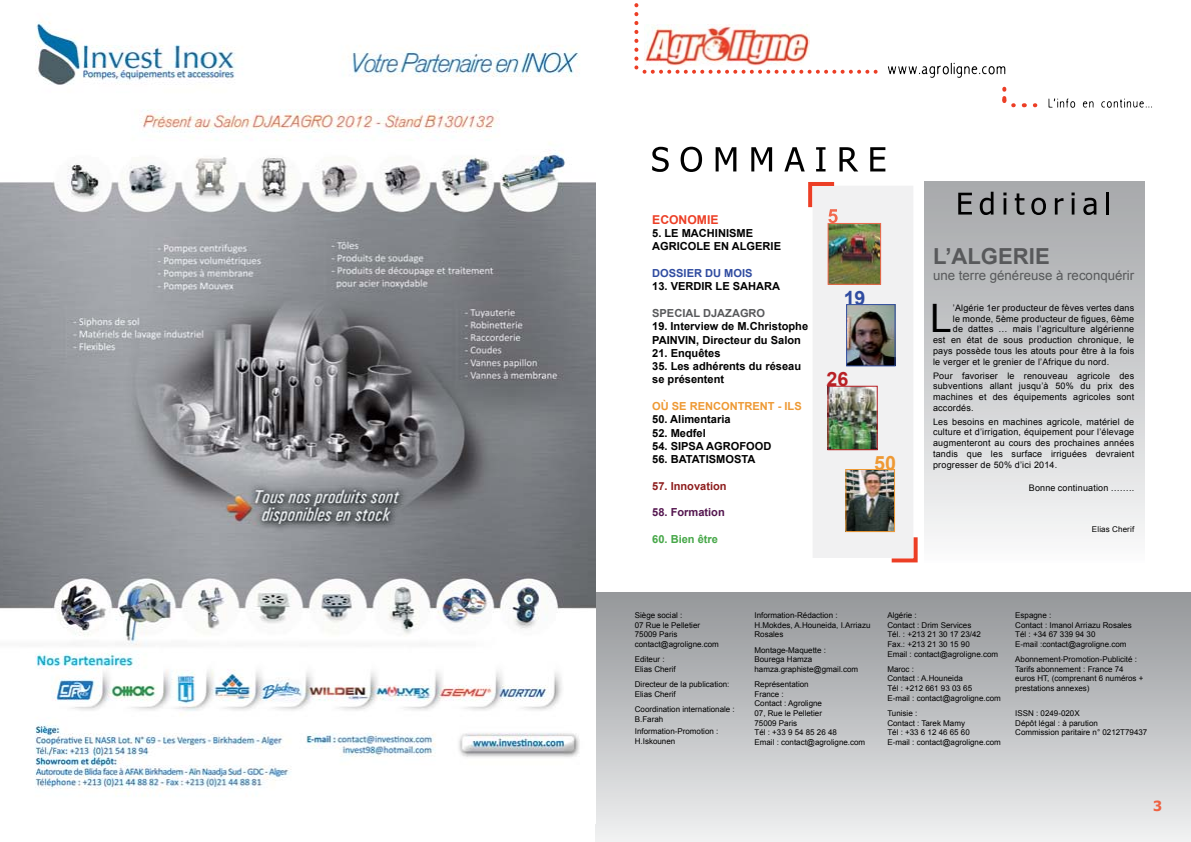
<style>
.page{position:relative;width:1191px;height:842px;background:#fff}
.page>*{position:absolute;margin:0;border:0;box-sizing:border-box;transform-origin:0 0}
.t1{font:39.2px "Arial";color:#000}
.t2{font:700 22.1px "Arial";color:#58595b}
.t3{font:700 19.7px "Arial";color:#2f4ba0}
.t4{font:700 19.7px "Arial";color:#b92025}
.t5{font:700 19.7px "Arial";color:#ee9934}
.t6{font:700 14px "Tahoma";color:#ef6242}
.t7{font:13.3px "Arial";color:#58595b}
.t8{font:700 12.2px "Arial";color:#ec3e25}
.t9{font:700 11.1px/13.3px "Arial";color:#000}
.t10{font:700 11.1px "Arial";color:#ee9934}
.t11{font:700 11.1px "Arial";color:#58595b}
.t12{font:700 11.1px "Arial";color:#2f4ba0}
.t13{font:700 11.1px "Arial";color:#8d1c1c}
.t14{font:700 11.1px "Arial";color:#54164f}
.t15{font:700 11.1px "Arial";color:#46a748}
.t16{font:9px/10.8px "Arial";letter-spacing:.02em;color:#000;text-align:justify}
.t17{font:8px/9.6px "Arial";color:#000}
.t18{font:8px "Arial";letter-spacing:.02em;color:#000}
</style>
<div class="page">
<div style="left:924px;top:182px;width:220px;height:380px;background:linear-gradient(to bottom,#a3a5a7,#f9f9fa)"></div>
<div style="left:595px;top:592px;width:596px;height:250px;background:linear-gradient(to bottom,#929598,#eeeff0)"></div>
<svg style="left:958px;top:193px;width:14px;height:22px"></svg>
<svg style="left:979px;top:192px;width:14px;height:23px"></svg>
<hr style="left:1003px;top:198px;width:3px;height:17px;background:#000">
<svg style="left:1014px;top:193px;width:10px;height:22px"></svg>
<svg style="left:1031px;top:198px;width:15px;height:17px"></svg>
<svg style="left:1054px;top:198px;width:9px;height:17px"></svg>
<hr style="left:1071px;top:198px;width:3px;height:17px;background:#000">
<svg style="left:1083px;top:198px;width:13px;height:17px"></svg>
<hr style="left:1106px;top:192px;width:3px;height:23px;background:#000">
<svg style="left:652px;top:147px;width:16px;height:25px"></svg>
<svg style="left:680px;top:147px;width:22px;height:25px"></svg>
<svg style="left:715px;top:147px;width:21px;height:24px"></svg>
<svg style="left:751px;top:147px;width:21px;height:24px"></svg>
<svg style="left:784px;top:147px;width:20px;height:24px"></svg>
<svg style="left:816px;top:147px;width:9px;height:24px"></svg>
<svg style="left:839px;top:147px;width:19px;height:24px"></svg>
<svg style="left:870px;top:147px;width:15px;height:24px"></svg>
<svg style="left:808px;top:182px;width:110px;height:381px"></svg>
<div style="left:812px;top:186px;width:101px;height:372px;background:#f1f1f2"></div>
<img style="left:0;top:21px;width:595px;height:774px">
<svg style="left:634px;top:3px;width:441px;height:105px"></svg>
<svg style="left:1082px;top:101px;width:11px;height:7px"></svg>
<svg style="left:1101px;top:99px;width:51px;height:9px"></svg>
<img style="left:644px;top:25px;width:165px;height:40px">
<img style="left:829px;top:225px;width:50px;height:58px">
<div style="left:827px;top:223px;width:54px;height:62px;border:1px solid #f2684d"></div>
<img style="left:848px;top:306px;width:45px;height:58px">
<div style="left:846px;top:304px;width:49px;height:62px;border:1px solid #2f4ba0"></div>
<img style="left:847px;top:471px;width:46px;height:59px">
<div style="left:845px;top:469px;width:50px;height:63px;border:1px solid #ee9934"></div>
<img style="left:829px;top:388px;width:46px;height:60px">
<div style="left:827px;top:386px;width:50px;height:64px;border:1px solid #b92025"></div>
<h3 class="t8" style="left:652px;top:211px;width:68px">ECONOMIE</h3>
<h3 class="t9" style="left:652px;top:227px;width:130px">5. LE MACHINISME<br>AGRICOLE EN ALGERIE</h3>
<h3 class="t12" style="left:652px;top:266px;width:102px">DOSSIER DU MOIS</h3>
<h3 class="t9" style="left:652px;top:280px;width:129px">13. VERDIR LE SAHARA</h3>
<h3 class="t11" style="left:652px;top:306px;width:115px">SPECIAL DJAZAGRO</h3>
<h3 class="t9" style="left:652px;top:320px;width:157px">19. Interview de M.Christophe<br>PAINVIN, Directeur du Salon</h3>
<h3 class="t9" style="left:652px;top:347px;width:70px">21. Enquêtes</h3>
<h3 class="t9" style="left:652px;top:360px;width:150px">35. Les adhérents du réseau se présentent</h3>
<h3 class="t10" style="left:652px;top:399px;width:151px">OÙ SE RENCONTRENT - ILS</h3>
<h3 class="t9" style="left:652px;top:413px;width:80px">50. Alimentaria</h3>
<h3 class="t9" style="left:652px;top:426px;width:55px">52. Medfel</h3>
<h3 class="t9" style="left:652px;top:440px;width:121px">54. SIPSA AGROFOOD</h3>
<h3 class="t9" style="left:652px;top:453px;width:105px">56. BATATISMOSTA</h3>
<h3 class="t13" style="left:652px;top:478px;width:76px">57. Innovation</h3>
<h3 class="t14" style="left:652px;top:505px;width:74px">58. Formation</h3>
<h3 class="t15" style="left:652px;top:531px;width:67px">60. Bien être</h3>
<h3 class="t3" style="left:843px;top:284px;width:23px">19</h3>
<h3 class="t4" style="left:826px;top:366px;width:23px">26</h3>
<h3 class="t5" style="left:874px;top:450px;width:23px">50</h3>
<h2 class="t2" style="left:933px;top:241px;width:118px">L’ALGERIE</h2>
<h3 class="t7" style="left:933px;top:266px;width:203px">une terre généreuse à reconquérir</h3>
<h1 class="t1" style="left:930px;top:293px;width:23px">L</h1>
<p class="t16" style="left:952px;top:302px;width:183px">’Algérie 1er producteur de fèves vertes dans</p>
<p class="t16" style="left:952px;top:313px;width:183px">le monde, 5ème producteur de figues, 6ème</p>
<p class="t16" style="left:952px;top:324px;width:183px">de dattes … mais l’agriculture algérienne</p>
<p class="t16" style="left:933px;top:335px;width:203px">est en état de sous production chronique, le</p>
<p class="t16" style="left:933px;top:346px;width:203px">pays possède tous les atouts pour être à la fois</p>
<p class="t16" style="left:933px;top:356px;width:177px">le verger et le grenier de l’Afrique du nord.</p>
<p class="t16" style="left:933px;top:370px;width:203px">Pour favoriser le renouveau agricole des subventions allant jusqu’à 50% du prix des machines et des équipements agricoles sont accordés.</p>
<p class="t16" style="left:933px;top:416px;width:203px">Les besoins en machines agricole, matériel de culture et d’irrigation, équipement pour l’élevage augmenteront au cours des prochaines années tandis que les surface irriguées devraient progresser de 50% d’ici 2014.</p>
<p class="t16" style="left:1028px;top:482px;width:107px">Bonne continuation ……..</p>
<p class="t18" style="left:1092px;top:524px;width:44px">Elias Cherif</p>
<p class="t17" style="left:635px;top:611px;width:86px">Siège social :<br>07 Rue le Pelletier<br>75009 Paris contact@agroligne.com</p>
<p class="t17" style="left:635px;top:655px;width:42px">Editeur :<br>Elias Cherif</p>
<p class="t17" style="left:635px;top:680px;width:96px">Directeur de la publication:<br>Elias Cherif</p>
<p class="t17" style="left:635px;top:704px;width:102px">Coordination internationale :<br>B.Farah</p>
<p class="t17" style="left:635px;top:726px;width:85px">Information-Promotion :<br>H.Iskounen</p>
<p class="t17" style="left:754px;top:611px;width:118px">Information-Rédaction :<br>H.Mokdes, A.Houneida, I.Arriazu<br>Rosales</p>
<p class="t17" style="left:754px;top:645px;width:105px">Montage-Maquette :<br>Bourega Hamza hamza.graphiste@gmail.com</p>
<p class="t17" style="left:754px;top:680px;width:112px">Représentation<br>France :<br>Contact : Agroligne<br>07, Rue le Pelletier<br>75009 Paris<br>Tél : +33 9 54 85 26 48<br>Email : contact@agroligne.com</p>
<p class="t17" style="left:887px;top:611px;width:112px">Algérie :<br>Contact : Drim Services<br>Tél. : +213 21 30 17 23/42<br>Fax.: +213 21 30 15 90<br>Email : contact@agroligne.com</p>
<p class="t17" style="left:887px;top:664px;width:115px">Maroc :<br>Contact : A.Houneida<br>Tél : +212 661 93 03 65<br>E-mail : contact@agroligne.com</p>
<p class="t17" style="left:887px;top:708px;width:115px">Tunisie :<br>Contact : Tarek Mamy<br>Tél : +33 6 12 46 65 60<br>E-mail : contact@agroligne.com</p>
<p class="t17" style="left:1015px;top:611px;width:118px">Espagne :<br>Contact : Imanol Arriazu Rosales<br>Tél : +34 67 339 94 30<br>E-mail :contact@agroligne.com</p>
<p class="t17" style="left:1015px;top:655px;width:130px">Abonnement-Promotion-Publicité :<br>Tarifs abonnement : France 74 euros HT, (comprenant 6 numéros + prestations annexes)</p>
<p class="t17" style="left:1015px;top:708px;width:134px">ISSN : 0249-020X<br>Dépôt légal : à parution<br>Commission paritaire n° 0212T79437</p>
<h3 class="t6" style="left:1153px;top:796px;width:10px">3</h3>
</div>
